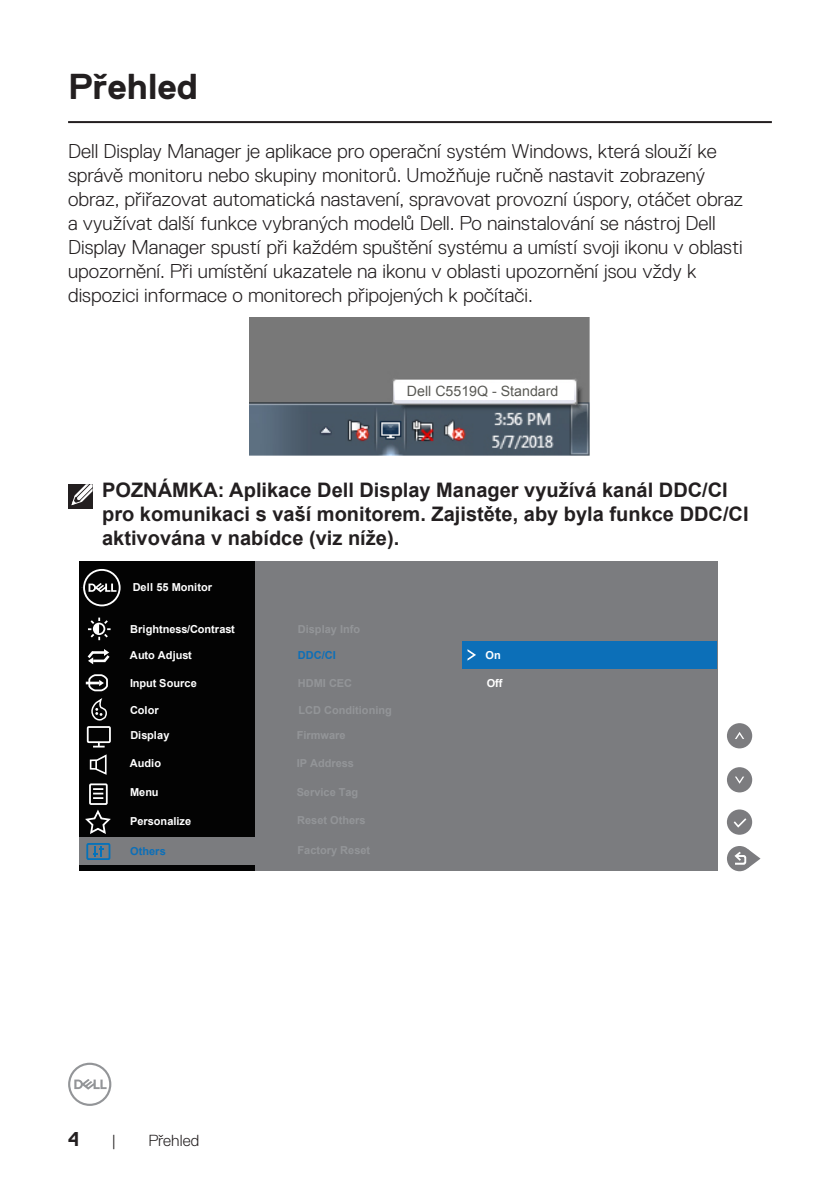
<style>
.page{position:relative;width:840px;height:1191px;background:#fff}
.page>*{position:absolute;margin:0;border:0;box-sizing:border-box;transform-origin:0 0}
.Head_1{font:700 36px "Dell Replica";color:#231f20}
.Paragraph{font:300 20px/24px "Dell Replica";color:#231f20}
.Note{font:700 20px/24px "Arial";color:#231f20}
.pages{font:700 20px "Dell Replica";color:#231f20}
.pages-2{font:300 16px "Dell Replica";color:#231f20}
.t1{font:14.2px "Arial";color:#585853}
.t2{font:700 11px "Arial";color:#fff}
.t3{font:700 11px "Arial";color:#939598}
.t4{font:700 11px "Arial";color:#0c6fb8}
</style>
<div class="page">
<svg style="left:68px;top:1062px;width:43px;height:44px"></svg>
<hr style="left:68px;top:121px;width:703px;height:2px;background:#231f20">
<img style="left:249px;top:317px;width:341px;height:138px">
<div style="left:395px;top:383px;width:178px;height:17px;background:#fff"></div>
<div style="left:79px;top:561px;width:638px;height:310px;background:#7b7c7f"></div>
<div style="left:79px;top:561px;width:175px;height:310px;background:#030303"></div>
<div style="left:87px;top:726px;width:24px;height:17px;border:2px solid #fff;border-radius:2px"></div>
<div style="left:79px;top:837px;width:177px;height:27px;background:#7b7c7f"></div>
<svg style="left:88px;top:617px;width:22px;height:23px"></svg>
<div style="left:89px;top:783px;width:19px;height:22px;border:2px solid #fff;border-radius:2px"></div>
<svg style="left:93px;top:788px;width:10px;height:11px"></svg>
<svg style="left:85px;top:809px;width:26px;height:25px"></svg>
<svg style="left:83px;top:569px;width:37px;height:37px"></svg>
<svg style="left:87px;top:649px;width:23px;height:16px"></svg>
<svg style="left:86px;top:674px;width:22px;height:18px"></svg>
<svg style="left:93px;top:846px;width:10px;height:11px"></svg>
<div style="left:86px;top:842px;width:24px;height:18px;border:2px solid #0372bb;border-radius:2px"></div>
<div style="left:462px;top:641px;width:254px;height:28px;background:#0c6fb8"></div>
<svg style="left:467px;top:649px;width:9px;height:11px"></svg>
<svg style="left:88px;top:698px;width:19px;height:49px"></svg>
<svg style="left:89px;top:754px;width:18px;height:21px"></svg>
<div style="left:726px;top:723px;width:25px;height:25px;background:#7c7c7f;border-radius:50%"></div>
<svg style="left:735px;top:732px;width:8px;height:7px"></svg>
<div style="left:726px;top:767px;width:25px;height:25px;background:#7c7c7f;border-radius:50%"></div>
<svg style="left:735px;top:776px;width:8px;height:7px"></svg>
<svg style="left:726px;top:846px;width:25px;height:25px"></svg>
<div style="left:726px;top:809px;width:25px;height:25px;background:#7c7c7f;border-radius:50%"></div>
<svg style="left:733px;top:818px;width:14px;height:10px"></svg>
<svg style="left:732px;top:849px;width:28px;height:19px"></svg>
<div style="left:68px;top:484px;width:24px;height:24px;background:#231f20"></div>
<svg style="left:71px;top:484px;width:22px;height:22px"></svg>
<p class="Head_1" style="left:68px;top:66px;width:131px">Přehled</p>
<p class="Paragraph" style="left:68px;top:139px;width:676px">Dell Display Manager je aplikace pro operační systém Windows, která slouží ke správě monitoru nebo skupiny monitorů. Umožňuje ručně nastavit zobrazený obraz, přiřazovat automatická nastavení, spravovat provozní úspory, otáčet obraz a využívat další funkce vybraných modelů Dell. Po nainstalování se nástroj Dell Display Manager spustí při každém spuštění systému a umístí svoji ikonu v oblasti upozornění. Při umístění ukazatele na ikonu v oblasti upozornění jsou vždy k dispozici informace o monitorech připojených k počítači.</p>
<p class="t1" style="left:407px;top:382px;width:153px">Dell C5519Q - Standard</p>
<p class="Note" style="left:102px;top:478px;width:647px">POZNÁMKA: Aplikace Dell Display Manager využívá kanál DDC/CI pro komunikaci s vaší monitorem. Zajistěte, aby byla funkce DDC/CI aktivována v nabídce (viz níže).</p>
<p class="t2" style="left:133px;top:580px;width:80px">Dell 55 Monitor</p>
<p class="t2" style="left:130px;top:622px;width:106px">Brightness/Contrast</p>
<p class="t2" style="left:130px;top:647px;width:63px">Auto Adjust</p>
<p class="t2" style="left:130px;top:676px;width:68px">Input Source</p>
<p class="t2" style="left:130px;top:702px;width:30px">Color</p>
<p class="t2" style="left:130px;top:728px;width:40px">Display</p>
<p class="t2" style="left:130px;top:755px;width:33px">Audio</p>
<p class="t2" style="left:130px;top:784px;width:30px">Menu</p>
<p class="t2" style="left:130px;top:814px;width:63px">Personalize</p>
<p class="t4" style="left:130px;top:844px;width:37px">Others</p>
<p class="t3" style="left:298px;top:622px;width:64px">Display Info</p>
<p class="t4" style="left:298px;top:647px;width:39px">DDC/CI</p>
<p class="t2" style="left:485px;top:647px;width:17px">On</p>
<p class="t3" style="left:298px;top:676px;width:56px">HDMI CEC</p>
<p class="t2" style="left:486px;top:676px;width:17px">Off</p>
<p class="t3" style="left:298px;top:703px;width:95px">LCD Conditioning</p>
<p class="t3" style="left:296px;top:728px;width:50px">Firmware</p>
<p class="t3" style="left:296px;top:756px;width:59px">IP Address</p>
<p class="t3" style="left:296px;top:784px;width:63px">Service Tag</p>
<p class="t3" style="left:297px;top:813px;width:70px">Reset Others</p>
<p class="t3" style="left:297px;top:843px;width:74px">Factory Reset</p>
<p class="pages" style="left:68px;top:1127px;width:13px">4</p>
<p class="pages-2" style="left:111px;top:1131px;width:6px">|</p>
<p class="pages-2" style="left:148px;top:1131px;width:52px">Přehled</p>
</div>
